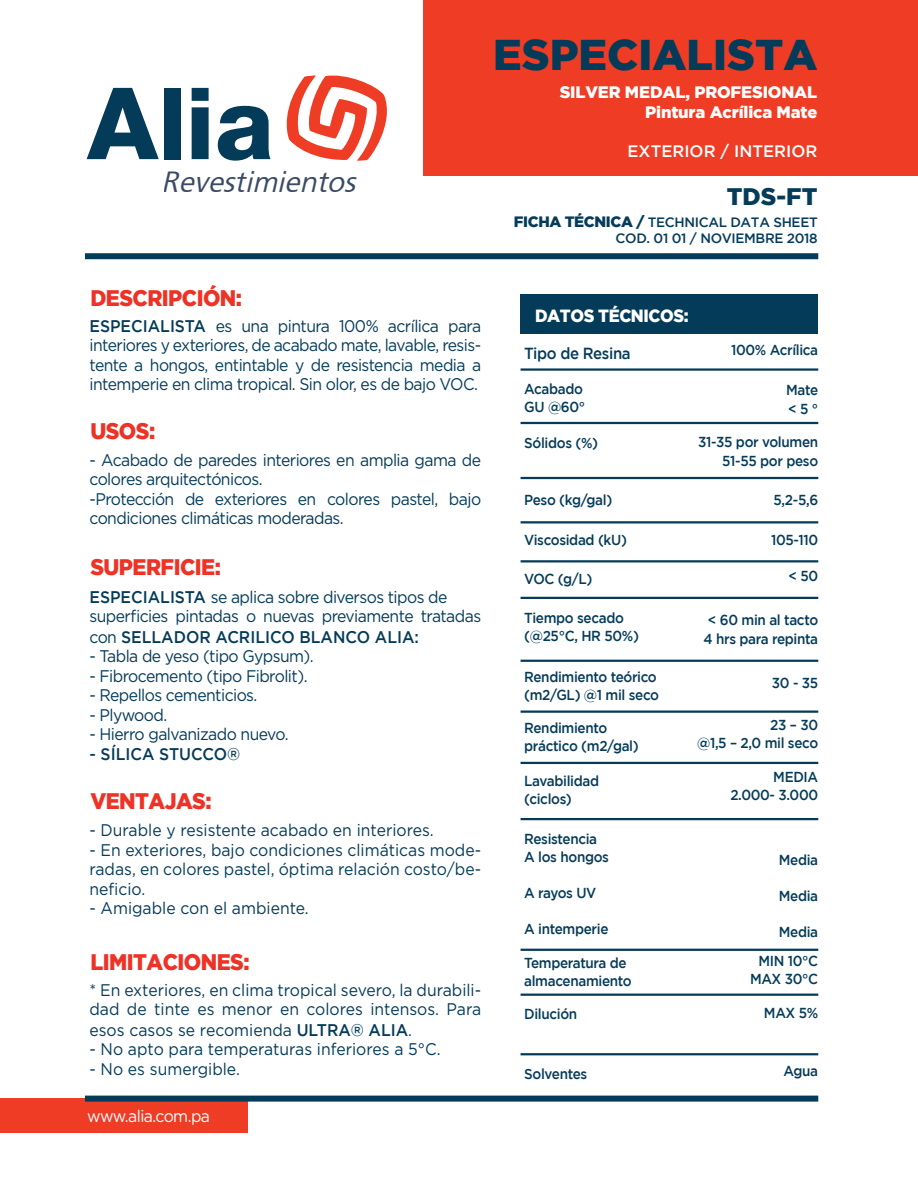
<style>
.page{position:relative;width:918px;height:1188px;background:#fff}
.page>*{position:absolute;margin:0;border:0;box-sizing:border-box;transform-origin:0 0}
.t1{font:900 42.9px "Gotham";color:#043b59}
.t2{font:29.1px "Weissach Oblique SWFTE";color:#3b4b66}
.t3{font:900 23.85px "Gotham";color:#043b59}
.t4{font:900 22.5px "Gotham";letter-spacing:-.025em;color:#ee3225;scale:.93 1}
.t5{font:900 17.7px "Gotham";letter-spacing:-.025em;color:#fff;scale:.93 1}
.t6{font:16.8px/19.5px "Gotham";letter-spacing:-.035em;color:#043b59;text-align:justify;scale:.93 1}
.t7{font:16.8px "Gotham";color:#043b59;scale:.93 1}
.t8{font:16.8px "Gotham";letter-spacing:-.035em;color:#fff;scale:.93 1}
.t9{font:500 16.8px "Gotham";color:#043b59;scale:.93 1}
.t10{font:900 16.5px "Gotham";letter-spacing:-.01em;color:#fff}
.t11{font:500 16.5px "Gotham";color:#fff}
.t12{font:500 16.05px "Gotham";letter-spacing:-.025em;color:#043b59;scale:.93 1}
.t13{font:500 14.4px/18px "Gotham";letter-spacing:-.025em;color:#043b59;scale:.93 1}
.t14{font:500 13.5px/16.2px "Gotham";letter-spacing:-.025em;color:#043b59;text-align:right}
.s1{font-weight:900;font-size:15px}
.s2{font-weight:500}
</style>
<div class="page">
<div style="left:423px;top:0;width:495px;height:176px;background:#ef3c25"></div>
<div style="left:0;top:1099px;width:247px;height:34px;background:#ef3c25"></div>
<div style="left:521px;top:294px;width:297px;height:40px;background:#043b59"></div>
<svg style="left:286px;top:75px;width:101px;height:86px"></svg>
<svg style="left:87px;top:88px;width:72px;height:71px"></svg>
<div style="left:164px;top:88px;width:17px;height:71px;background:#043b59"></div>
<svg style="left:192px;top:88px;width:17px;height:71px"></svg>
<svg style="left:218px;top:106px;width:53px;height:55px"></svg>
<div style="left:85px;top:253px;width:733px;height:6px;background:#043b59"></div>
<div style="left:85px;top:1096px;width:733px;height:6px;background:#043b59"></div>
<hr style="left:521px;top:368px;width:297px;height:3px;background:#043b59">
<hr style="left:521px;top:422px;width:297px;height:2px;background:#043b59">
<hr style="left:521px;top:477px;width:297px;height:2px;background:#043b59">
<hr style="left:521px;top:521px;width:297px;height:2px;background:#043b59">
<hr style="left:521px;top:560px;width:297px;height:2px;background:#043b59">
<hr style="left:521px;top:597px;width:297px;height:2px;background:#043b59">
<hr style="left:521px;top:660px;width:297px;height:2px;background:#043b59">
<hr style="left:521px;top:949px;width:297px;height:2px;background:#043b59">
<hr style="left:521px;top:818px;width:297px;height:2px;background:#043b59">
<hr style="left:521px;top:994px;width:297px;height:2px;background:#043b59">
<hr style="left:521px;top:1053px;width:297px;height:2px;background:#043b59">
<hr style="left:521px;top:711px;width:297px;height:2px;background:#043b59">
<hr style="left:521px;top:762px;width:297px;height:2px;background:#043b59">
<h2 class="t2" style="left:162px;top:165px;width:195px">Revestimientos</h2>
<h1 class="t1" style="left:493px;top:30px;width:326px">ESPECIALISTA</h1>
<p class="t10" style="left:645px;top:103px;width:174px">Pintura Acrílica Mate</p>
<p class="t10" style="left:560px;top:83px;width:259px">SILVER MEDAL, PROFESIONAL</p>
<p class="t11" style="left:628px;top:142px;width:191px">EXTERIOR / INTERIOR</p>
<h3 class="t3" style="left:727px;top:183px;width:92px">TDS-FT</h3>
<p class="t14" style="left:514px;top:214px;width:305px"><span class="s1">FICHA TÉCNICA /</span> TECHNICAL DATA SHEET<br>COD. 01 01 / NOVIEMBRE 2018</p>
<h3 class="t4" style="left:90px;top:285px;width:165px">DESCRIPCIÓN:</h3>
<p class="t6" style="left:89px;top:316px;width:423px"><span class="s2">ESPECIALISTA</span> es una pintura 100% acrílica para interiores y exteriores, de acabado mate, lavable, resis&shy;tente a hongos, entintable y de resistencia media a intemperie en clima tropical. Sin olor, es de bajo VOC.</p>
<h3 class="t4" style="left:90px;top:418px;width:71px">USOS:</h3>
<p class="t6" style="left:89px;top:450px;width:423px;text-align:left">- Acabado de paredes interiores en amplia gama de colores arquitectónicos.<br>-Protección de exteriores en colores pastel, bajo condiciones climáticas moderadas.</p>
<h3 class="t4" style="left:90px;top:554px;width:142px">SUPERFICIE:</h3>
<p class="t6" style="left:89px;top:587px;width:423px;line-height:20px;text-align:left"><span class="s2">ESPECIALISTA</span> se aplica sobre diversos tipos de superficies pintadas o nuevas previamente tratadas con <span class="s2">SELLADOR ACRILICO BLANCO ALIA:</span></p>
<p class="t6" style="left:89px;top:646px;width:243px">- Tabla de yeso (tipo Gypsum).</p>
<p class="t6" style="left:89px;top:666px;width:236px">- Fibrocemento (tipo Fibrolit).</p>
<p class="t6" style="left:89px;top:685px;width:182px">- Repellos cementicios.</p>
<p class="t6" style="left:89px;top:705px;width:85px">- Plywood.</p>
<p class="t6" style="left:89px;top:724px;width:216px">- Hierro galvanizado nuevo.</p>
<p class="t9" style="left:89px;top:745px;width:164px">- SÍLICA STUCCO®</p>
<h3 class="t4" style="left:90px;top:788px;width:132px">VENTAJAS:</h3>
<p class="t7" style="left:89px;top:819px;width:372px">- Durable y resistente acabado en interiores.</p>
<p class="t6" style="left:89px;top:840px;width:423px">- En exteriores, bajo condiciones climáticas mode&shy;radas, en colores pastel, óptima relación costo/be&shy;neficio.</p>
<p class="t7" style="left:89px;top:897px;width:237px">- Amigable con el ambiente.</p>
<h3 class="t4" style="left:90px;top:949px;width:173px">LIMITACIONES:</h3>
<p class="t6" style="left:89px;top:980px;width:423px;line-height:20px">* En exteriores, en clima tropical severo, la durabili&shy;dad de tinte es menor en colores intensos. Para esos casos se recomienda <span class="s2">ULTRA® ALIA</span>.</p>
<p class="t7" style="left:89px;top:1038px;width:379px">- No apto para temperaturas inferiores a 5°C.</p>
<p class="t7" style="left:89px;top:1058px;width:163px">- No es sumergible.</p>
<p class="t8" style="left:87px;top:1105px;width:134px">www.alia.com.pa</p>
<p class="t5" style="left:535px;top:305px;width:167px">DATOS TÉCNICOS:</p>
<p class="t12" style="left:524px;top:344px;width:116px">Tipo de Resina</p>
<p class="t13" style="left:524px;top:379px;width:67px">Acabado<br>GU @60°</p>
<p class="t13" style="left:524px;top:434px;width:81px">Sólidos (%)</p>
<p class="t13" style="left:731px;top:341px;width:95px">100% Acrílica</p>
<p class="t13" style="left:786px;top:379px;width:36px;line-height:19.5px">Mate &lt; 5 °</p>
<p class="t13" style="left:698px;top:431px;width:131px;line-height:19.5px;text-align:right">31-35 por volumen<br>51-55 por peso</p>
<p class="t13" style="left:524px;top:491px;width:96px">Peso (kg/gal)</p>
<p class="t13" style="left:774px;top:491px;width:50px">5,2-5,6</p>
<p class="t13" style="left:524px;top:531px;width:112px">Viscosidad (kU)</p>
<p class="t13" style="left:524px;top:569px;width:75px">VOC (g/L)</p>
<p class="t13" style="left:524px;top:609px;width:125px">Tiempo secado (@25°C, HR 50%)</p>
<p class="t13" style="left:524px;top:668px;width:147px">Rendimiento teórico (m2/GL) @1 mil seco</p>
<p class="t13" style="left:524px;top:718px;width:125px">Rendimiento práctico (m2/gal)</p>
<p class="t13" style="left:524px;top:772px;width:82px">Lavabilidad (ciclos)</p>
<p class="t13" style="left:524px;top:830px;width:93px">Resistencia<br>A los hongos</p>
<p class="t13" style="left:524px;top:884px;width:79px">A rayos UV</p>
<p class="t13" style="left:524px;top:920px;width:92px">A intemperie</p>
<p class="t13" style="left:524px;top:954px;width:117px">Temperatura de almacenamiento</p>
<p class="t13" style="left:524px;top:1005px;width:59px">Dilución</p>
<p class="t13" style="left:524px;top:1064px;width:69px">Solventes</p>
<p class="t13" style="left:771px;top:531px;width:52px">105-110</p>
<p class="t13" style="left:788px;top:567px;width:34px">&lt; 50</p>
<p class="t13" style="left:704px;top:610px;width:125px;line-height:19.5px;text-align:center">&lt; 60 min al tacto<br>4 hrs para repinta</p>
<p class="t13" style="left:772px;top:673px;width:51px">30 - 35</p>
<p class="t13" style="left:697px;top:716px;width:132px;text-align:right">23 – 30<br>@1,5 – 2,0 mil seco</p>
<p class="t13" style="left:730px;top:767px;width:96px;text-align:right">MEDIA<br>2.000- 3.000</p>
<p class="t13" style="left:779px;top:850px;width:44px">Media</p>
<p class="t13" style="left:779px;top:886px;width:44px">Media</p>
<p class="t13" style="left:779px;top:922px;width:44px">Media</p>
<p class="t13" style="left:750px;top:951px;width:75px;text-align:center">MIN 10°C<br>MAX 30°C</p>
<p class="t13" style="left:764px;top:1003px;width:60px">MAX 5%</p>
<p class="t13" style="left:784px;top:1062px;width:39px">Agua</p>
</div>
